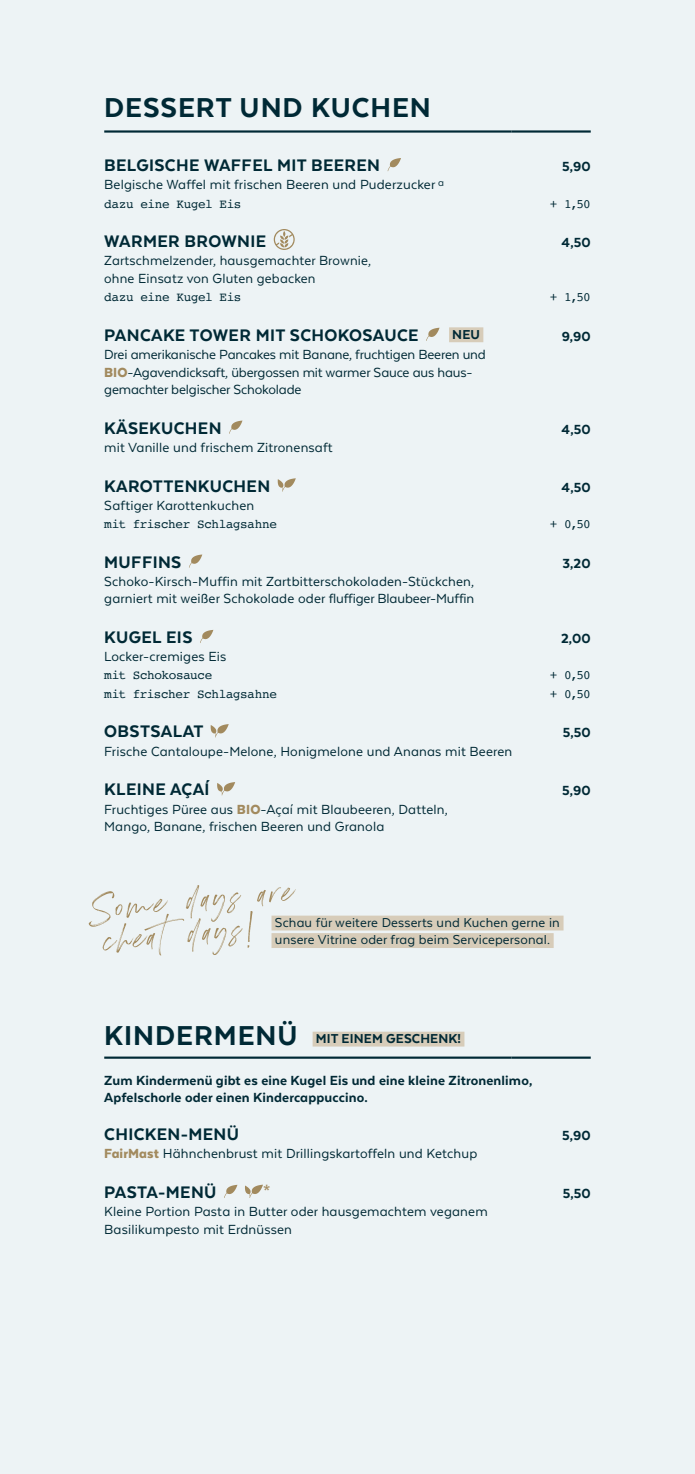
<style>
.page{position:relative;width:695px;height:1474px;background:#fff}
.page>*{position:absolute;margin:0;border:0;box-sizing:border-box;transform-origin:0 0}
.Hand_Detail{font:52.5px "Drama";color:#a28a5e}
.Head{font:800 31.5px "Texta Alt";letter-spacing:.03em;color:#002935}
.Gericht{font:800 19.25px "Texta Alt";letter-spacing:.02em;color:#002935}
.Gericht-2{font:800 19.07px "Texta Alt";color:#a28a5e}
.Fließtext_XS{font:15.22px/17.5px "Texta Alt";letter-spacing:.01em;color:#002935}
.Fließtext_XS-2{font:800 15.22px/17.5px "Texta Alt";letter-spacing:.01em;color:#002935}
.Fließtext_XS-3{font:15.22px/17.5px "Texta Alt";letter-spacing:-.01em;color:#002935}
.Head_Getränke{font:14.88px/17.5px "Texta Alt";letter-spacing:.01em;color:#002935}
.Head-2{font:800 14.88px "Texta Alt";letter-spacing:.01em;color:#002935}
.Gericht-3{font:800 14.88px "Texta Alt";color:#002935}
.Extra{font:12.6px "Courier";letter-spacing:-.04em;color:#002935}
.s1{font-weight:900;color:#a28a5e}
.s2{font-size:31.5px}
</style>
<div class="page">
<div style="left:0;top:0;width:694px;height:1473px;background:#edf3f5"></div>
<hr style="left:104px;top:130px;width:407px;height:3px;background:#002935">
<hr style="left:511px;top:130px;width:79px;height:3px;background:#002935">
<svg style="left:387px;top:158px;width:14px;height:13px"></svg>
<svg style="left:274px;top:229px;width:20px;height:21px"></svg>
<div style="left:449px;top:327px;width:34px;height:15px;background:#d7ccb9"></div>
<svg style="left:426px;top:328px;width:13px;height:13px"></svg>
<svg style="left:229px;top:420px;width:13px;height:14px"></svg>
<svg style="left:278px;top:478px;width:18px;height:13px"></svg>
<svg style="left:189px;top:554px;width:13px;height:13px"></svg>
<svg style="left:200px;top:630px;width:13px;height:13px"></svg>
<svg style="left:211px;top:724px;width:18px;height:13px"></svg>
<svg style="left:217px;top:782px;width:18px;height:13px"></svg>
<hr style="left:104px;top:1056px;width:407px;height:2px;background:#002935">
<hr style="left:511px;top:1056px;width:79px;height:2px;background:#002935">
<div style="left:312px;top:1031px;width:152px;height:15px;background:#d7ccb9"></div>
<svg style="left:224px;top:1184px;width:13px;height:13px"></svg>
<svg style="left:245px;top:1184px;width:18px;height:13px"></svg>
<div style="left:271px;top:915px;width:292px;height:15px;background:#d7ccb9"></div>
<div style="left:271px;top:933px;width:282px;height:15px;background:#d7ccb9"></div>
<p class="Head" style="left:104px;top:91px;width:328px">DESSERT UND KUCHEN</p>
<p class="Gericht" style="left:104px;top:155px;width:277px">BELGISCHE WAFFEL MIT BEEREN</p>
<p class="Fließtext_XS-2" style="left:562px;top:158px;width:30px">5,90</p>
<p class="Fließtext_XS" style="left:104px;top:176px;width:341px">Belgische Waffel mit frischen Beeren und Puderzucker <sup>a</sup></p>
<p class="Extra" style="left:104px;top:194px;width:139px">dazu eine Kugel Eis</p>
<p class="Extra" style="left:549px;top:194px;width:43px">+ 1,50</p>
<p class="Gericht" style="left:104px;top:231px;width:163px">WARMER BROWNIE</p>
<p class="Fließtext_XS-2" style="left:561px;top:234px;width:31px">4,50</p>
<p class="Fließtext_XS" style="left:104px;top:252px;width:268px">Zartschmelzender, hausgemachter Brownie, ohne Einsatz von Gluten gebacken</p>
<p class="Extra" style="left:104px;top:287px;width:139px">dazu eine Kugel Eis</p>
<p class="Extra" style="left:549px;top:287px;width:43px">+ 1,50</p>
<p class="Gericht" style="left:104px;top:325px;width:316px">PANCAKE TOWER MIT SCHOKOSAUCE</p>
<p class="Gericht-3" style="left:452px;top:327px;width:29px">NEU</p>
<p class="Fließtext_XS-2" style="left:561px;top:327px;width:30px">9,90</p>
<p class="Fließtext_XS-3" style="left:104px;top:345px;width:383px">Drei amerikanische Pancakes mit Banane, fruchtigen Beeren und<br><span class="s1">BIO</span>-Agavendicksaft, übergossen mit warmer Sauce aus haus&shy;gemachter belgischer Schokolade</p>
<p class="Gericht" style="left:104px;top:418px;width:119px">KÄSEKUCHEN</p>
<p class="Fließtext_XS-2" style="left:561px;top:420px;width:31px">4,50</p>
<p class="Fließtext_XS" style="left:104px;top:438px;width:230px">mit Vanille und frischem Zitronensaft</p>
<p class="Gericht" style="left:104px;top:476px;width:167px">KAROTTENKUCHEN</p>
<p class="Fließtext_XS-2" style="left:561px;top:478px;width:31px">4,50</p>
<p class="Fließtext_XS" style="left:104px;top:496px;width:151px">Saftiger Karottenkuchen</p>
<p class="Extra" style="left:104px;top:514px;width:174px">mit frischer Schlagsahne</p>
<p class="Extra" style="left:549px;top:514px;width:42px">+ 0,50</p>
<p class="Gericht" style="left:104px;top:552px;width:79px">MUFFINS</p>
<p class="Fließtext_XS-2" style="left:562px;top:554px;width:30px">3,20</p>
<p class="Fließtext_XS" style="left:104px;top:572px;width:371px">Schoko-Kirsch-Muffin mit Zartbitterschokoladen-Stückchen, garniert mit weißer Schokolade oder fluffiger Blaubeer-Muffin</p>
<p class="Gericht" style="left:104px;top:627px;width:90px">KUGEL EIS</p>
<p class="Fließtext_XS-2" style="left:561px;top:629px;width:31px">2,00</p>
<p class="Fließtext_XS" style="left:104px;top:647px;width:124px">Locker-cremiges Eis</p>
<p class="Extra" style="left:104px;top:665px;width:110px">mit Schokosauce</p>
<p class="Extra" style="left:549px;top:665px;width:42px">+ 0,50</p>
<p class="Extra" style="left:104px;top:684px;width:174px">mit frischer Schlagsahne</p>
<p class="Extra" style="left:549px;top:684px;width:42px">+ 0,50</p>
<p class="Gericht" style="left:104px;top:721px;width:101px">OBSTSALAT</p>
<p class="Fließtext_XS-2" style="left:562px;top:724px;width:30px">5,50</p>
<p class="Fließtext_XS" style="left:104px;top:742px;width:409px">Frische Cantaloupe-Melone, Honigmelone und Ananas mit Beeren</p>
<p class="Gericht" style="left:104px;top:779px;width:107px">KLEINE AÇAÍ</p>
<p class="Fließtext_XS-2" style="left:562px;top:782px;width:30px">5,90</p>
<p class="Fließtext_XS" style="left:104px;top:800px;width:345px">Fruchtiges Püree aus <span class="s1">BIO</span>-Açaí mit Blaubeeren, Datteln,<br>Mango, Banane, frischen Beeren und Granola</p>
<p class="Hand_Detail" style="left:88px;top:884px;width:206px;rotate:-5deg">Some days are</p>
<p class="Hand_Detail" style="left:102px;top:916px;width:151px;rotate:-5deg">cheat days!</p>
<p class="Head_Getränke" style="left:275px;top:913px;width:286px">Schau für weitere Desserts und Kuchen gerne in unsere Vitrine oder frag beim Servicepersonal.</p>
<p class="Head-2" style="left:104px;top:1031px;width:358px"><span class="s2">KINDERMENÜ</span> MIT EINEM GESCHENK!</p>
<p class="Fließtext_XS-2" style="left:104px;top:1071px;width:429px">Zum Kindermenü gibt es eine Kugel Eis und eine kleine Zitronenlimo,<br>Apfelschorle oder einen Kindercappuccino.</p>
<p class="Gericht" style="left:104px;top:1124px;width:136px">CHICKEN-MENÜ</p>
<p class="Fließtext_XS-2" style="left:562px;top:1126px;width:30px">5,90</p>
<p class="Fließtext_XS" style="left:104px;top:1144px;width:374px"><span class="s1">FairMast</span> Hähnchenbrust mit Drillingskartoffeln und Ketchup</p>
<p class="Gericht" style="left:104px;top:1182px;width:114px">PASTA-MENÜ</p>
<p class="Gericht-2" style="left:263px;top:1182px;width:9px">*</p>
<p class="Fließtext_XS-2" style="left:562px;top:1184px;width:30px">5,50</p>
<p class="Fließtext_XS" style="left:104px;top:1202px;width:385px">Kleine Portion Pasta in Butter oder hausgemachtem veganem<br>Basilikumpesto mit Erdnüssen</p>
</div>
